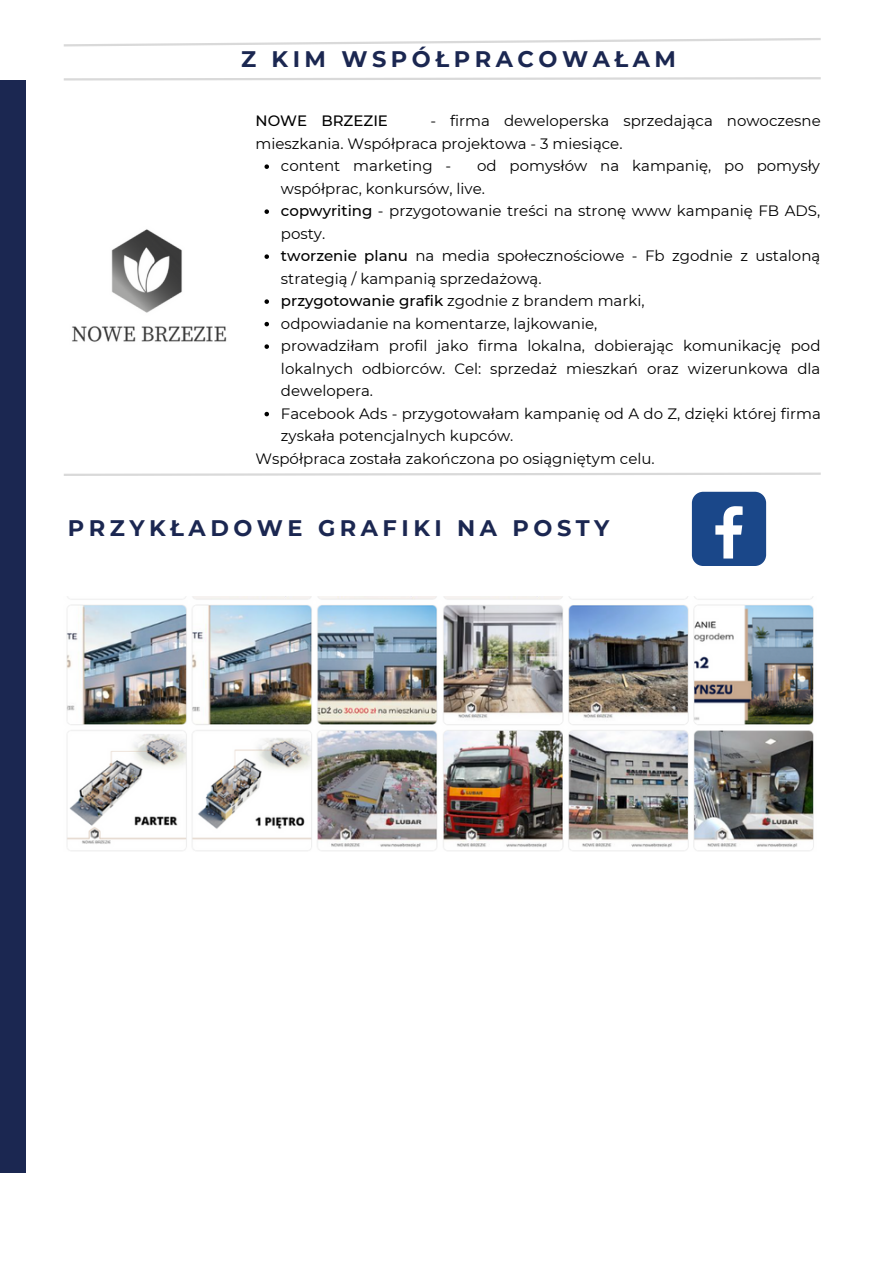
<style>
.page{position:relative;width:893px;height:1264px;background:#fff}
.page>*{position:absolute;margin:0;border:0;box-sizing:border-box;transform-origin:0 0}
.t1{font:700 22.5px "Montserrat";letter-spacing:.2em;color:#1b2751}
.t2{font:15px/22.5px "Montserrat";color:#010101}
.t3{font:500 15px "Montserrat";color:#010101}
.s1{font-weight:500}
</style>
<div class="page">
<svg style="left:64px;top:38px;width:757px;height:9px"></svg>
<svg style="left:64px;top:77px;width:757px;height:4px"></svg>
<div style="left:0;top:80px;width:25px;height:1092px;background:#1b2751"></div>
<svg style="left:64px;top:472px;width:757px;height:4px"></svg>
<div style="left:691px;top:492px;width:75px;height:74px;background:#1a4789;border-radius:11px"></div>
<svg style="left:715px;top:506px;width:27px;height:52px"></svg>
<img style="left:72px;top:229px;width:155px;height:113px">
<img style="left:66px;top:596px;width:748px;height:255px">
<svg style="left:264px;top:164px;width:5px;height:5px"></svg>
<svg style="left:264px;top:209px;width:5px;height:5px"></svg>
<svg style="left:264px;top:254px;width:5px;height:5px"></svg>
<svg style="left:264px;top:299px;width:5px;height:5px"></svg>
<svg style="left:264px;top:322px;width:5px;height:4px"></svg>
<svg style="left:264px;top:344px;width:5px;height:5px"></svg>
<svg style="left:264px;top:412px;width:5px;height:4px"></svg>
<p class="t1" style="left:241px;top:45px;width:436px">Z KIM WSPÓŁPRACOWAŁAM</p>
<p class="t2" style="left:255px;top:110px;width:566px;text-indent:175px">- firma deweloperska sprzedająca nowoczesne mieszkania. Współpraca projektowa - 3 miesiące.</p>
<p class="t3" style="left:255px;top:112px;width:134px">NOWE BRZEZIE</p>
<p class="t2" style="left:281px;top:154px;width:540px;text-indent:196px">od pomysłów na kampanię, po pomysły współprac, konkursów, live.</p>
<p class="t2" style="left:281px;top:199px;width:541px"><span class="s1">copwyriting</span> - przygotowanie treści na stronę www kampanię FB ADS, posty.</p>
<p class="t2" style="left:281px;top:244px;width:540px"><span class="s1">tworzenie planu</span> na media społecznościowe - Fb zgodnie z ustaloną strategią / kampanią sprzedażową.</p>
<p class="t2" style="left:281px;top:289px;width:365px"><span class="s1">przygotowanie grafik</span> zgodnie z brandem marki,</p>
<p class="t2" style="left:281px;top:312px;width:318px">odpowiadanie na komentarze, lajkowanie,</p>
<p class="t2" style="left:281px;top:334px;width:541px;text-align:justify">prowadziłam profil jako firma lokalna, dobierając komunikację pod lokalnych odbiorców. Cel: sprzedaż mieszkań oraz wizerunkowa dla dewelopera.</p>
<p class="t2" style="left:281px;top:402px;width:541px">Facebook Ads - przygotowałam kampanię od A do Z, dzięki której firma zyskała potencjalnych kupców.</p>
<p class="t2" style="left:281px;top:154px;width:172px">content marketing -</p>
<p class="t2" style="left:255px;top:447px;width:400px">Współpraca została zakończona po osiągniętym celu.</p>
<p class="t1" style="left:68px;top:514px;width:543px">PRZYKŁADOWE GRAFIKI NA POSTY</p>
</div>
